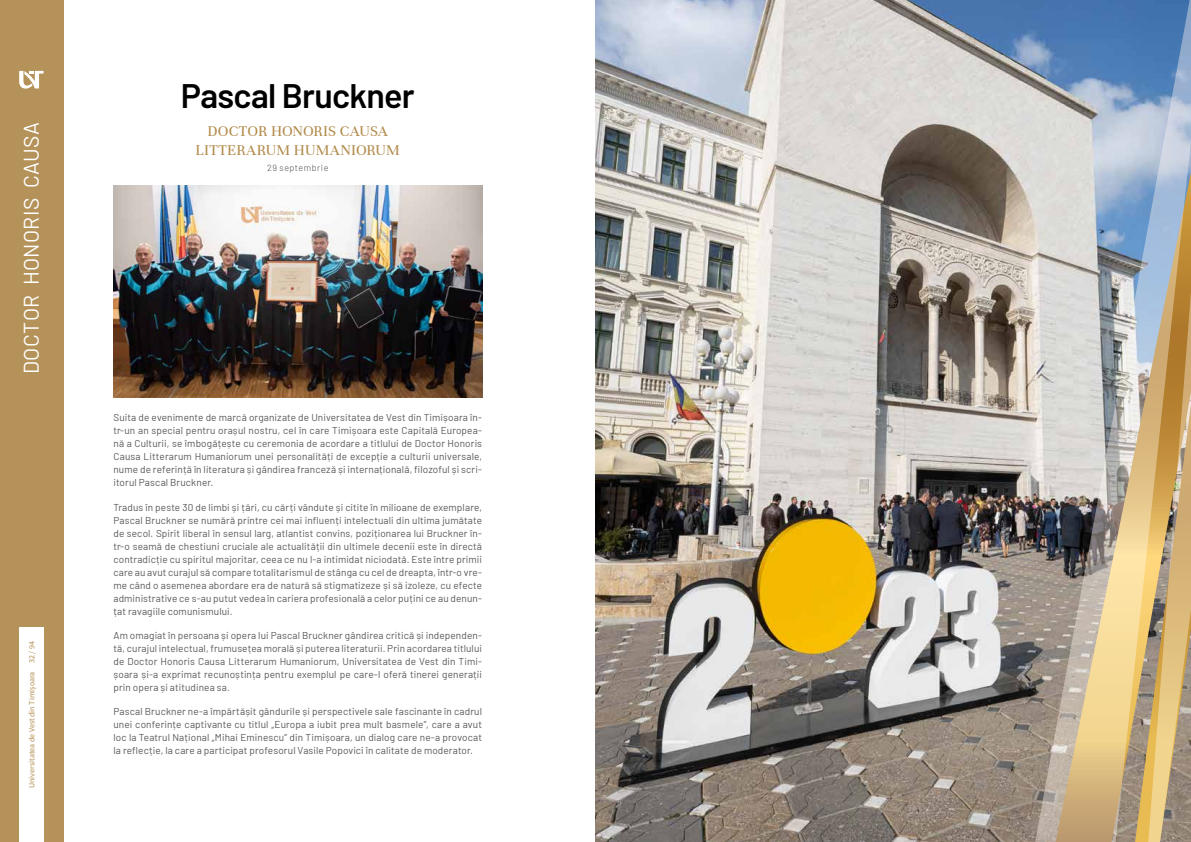
<style>
.page{position:relative;width:1191px;height:842px;background:#fff}
.page>*{position:absolute;margin:0;border:0;box-sizing:border-box;transform-origin:0 0}
.t1{font:600 34px "Barlow";letter-spacing:-.02em;color:#000}
.t2{font:21.1px "Barlow";letter-spacing:.02em;color:#fff}
.t3{font:16px/19.2px "Unna";letter-spacing:.015em;color:#b18a4a;text-align:center}
.t4{font:10px/13px "Barlow";letter-spacing:.01em;color:#58595b;text-align:justify}
.t5{font:300 9px "Barlow";letter-spacing:.055em;color:#4d5156}
.t6{font:8px "Source Sans Variable";color:#b58f53}
</style>
<div class="page">
<div style="left:0;top:0;width:64px;height:842px;background:#b49259"></div>
<svg style="left:19px;top:71px;width:25px;height:18px"></svg>
<div style="left:19px;top:626px;width:25px;height:216px;background:#fff"></div>
<img style="left:113px;top:185px;width:369px;height:213px">
<img style="left:595px;top:0;width:438px;height:842px">
<img style="left:1033px;top:0;width:102px;height:842px">
<svg style="left:1135px;top:0;width:56px;height:842px;background:#b3a991"></svg>
<h2 class="t2" style="left:16px;top:374px;width:254px;rotate:-90deg">DOCTOR HONORIS CAUSA</h2>
<p class="t6" style="left:27px;top:788px;width:148px;rotate:-90deg">Universitatea de Vest din Timișoara 32 / 94</p>
<h1 class="t1" style="left:181px;top:71px;width:235px">Pascal Bruckner</h1>
<h3 class="t3" style="left:195px;top:121px;width:206px">DOCTOR HONORIS CAUSA<br>LITTERARUM HUMANIORUM</h3>
<p class="t5" style="left:267px;top:162px;width:63px">29 septembrie</p>
<p class="t4" style="left:113px;top:410px;width:370px">Suita de evenimente de marcă organizate de Universitatea de Vest din Timișoara în&shy;tr-un an special pentru orașul nostru, cel în care Timișoara este Capitală Europea&shy;nă a Culturii, se îmbogățește cu ceremonia de acordare a titlului de Doctor Honoris Causa Litterarum Humaniorum unei personalități de excepție a culturii universale, nume de referință în literatura și gândirea franceză și internațională, filozoful și scri&shy;itorul Pascal Bruckner.</p>
<p class="t4" style="left:113px;top:500px;width:370px">Tradus în peste 30 de limbi și țări, cu cărți vândute și citite în milioane de exemplare, Pascal Bruckner se numără printre cei mai influenți intelectuali din ultima jumătate de secol. Spirit liberal în sensul larg, atlantist convins, poziționarea lui Bruckner în&shy;tr-o seamă de chestiuni cruciale ale actualității din ultimele decenii este în directă contradicție cu spiritul majoritar, ceea ce nu l-a intimidat niciodată. Este între primii care au avut curajul să compare totalitarismul de stânga cu cel de dreapta, într-o vre&shy;me când o asemenea abordare era de natură să stigmatizeze și să izoleze, cu efecte administrative ce s-au putut vedea în cariera profesională a celor puțini ce au denun&shy;țat ravagiile comunismului.</p>
<p class="t4" style="left:113px;top:628px;width:370px">Am omagiat în persoana și opera lui Pascal Bruckner gândirea critică și independen&shy;tă, curajul intelectual, frumusețea morală și puterea literaturii. Prin acordarea titlului de Doctor Honoris Causa Litterarum Humaniorum, Universitatea de Vest din Timi&shy;șoara și-a exprimat recunoștința pentru exemplul pe care-l oferă tinerei generații prin opera și atitudinea sa.</p>
<p class="t4" style="left:113px;top:704px;width:370px">Pascal Bruckner ne-a împărtășit gândurile și perspectivele sale fascinante în cadrul unei conferințe captivante cu titlul „Europa a iubit prea mult basmele”, care a avut loc la Teatrul Național „Mihai Eminescu” din Timișoara, un dialog care ne-a provocat la reflecție, la care a participat profesorul Vasile Popovici în calitate de moderator.</p>
</div>
